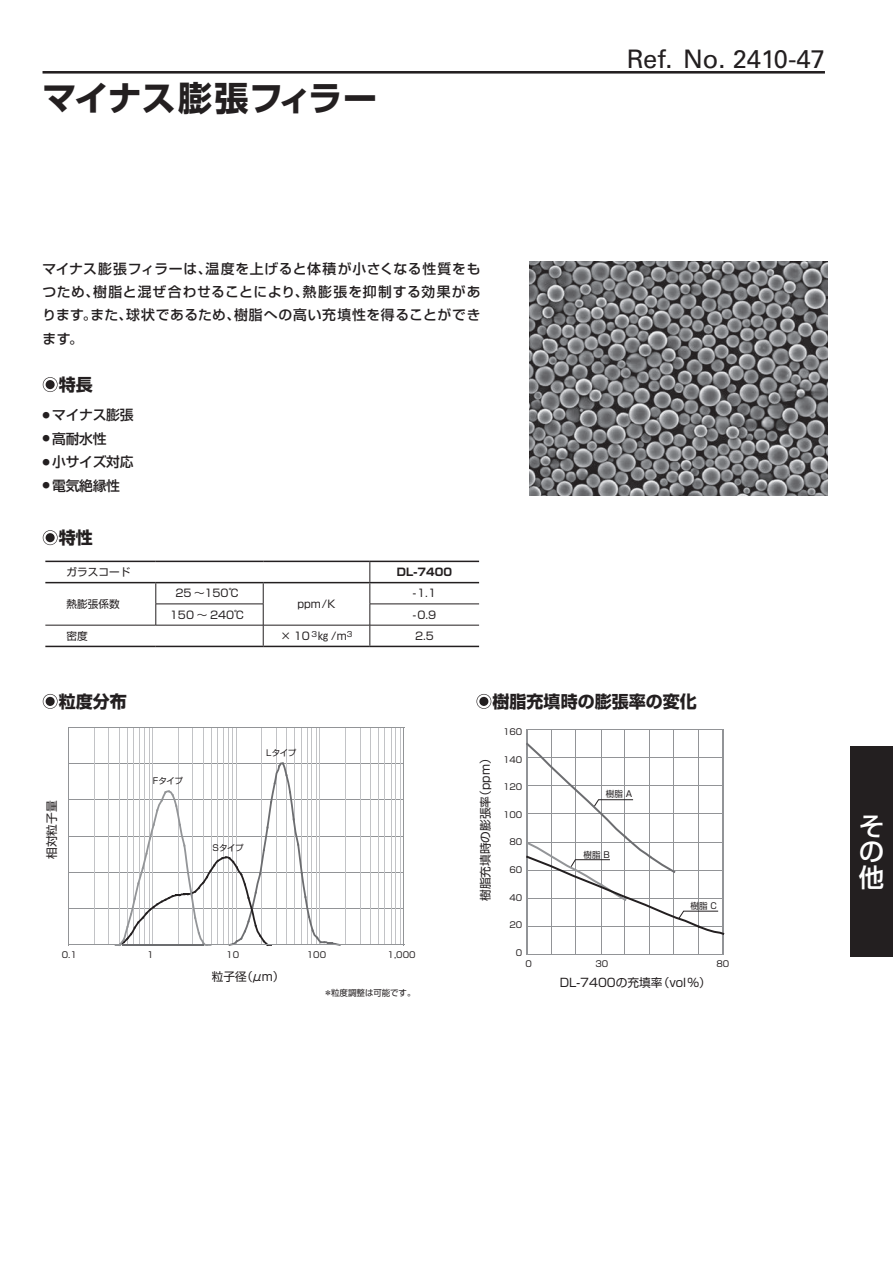
<style>
.page{position:relative;width:893px;height:1263px;background:#fff}
.page>*{position:absolute;margin:0;border:0;box-sizing:border-box;transform-origin:0 0}
.t1{font:700 34.05px "Shin Go Pro";letter-spacing:.01em;color:#231f20}
.t2{font:25.5px "Univers LT Std";color:#231f20}
.t3{font:500 25.5px/25.5px "Shin Go Pro";color:#fff;text-align:justify}
.t4{font:700 16.95px "Shin Go Pro";color:#231f20}
.t5{font:500 13.8px/23.4px "Shin Go Pro";letter-spacing:.035em;color:#231f20;text-align:justify}
.t6{font:11.7px "Shin Go Pro";color:#231f20}
.t7{font:10.65px "Shin Go Pro";color:#231f20}
.t8{font:700 10.65px "Shin Go Pro";color:#231f20}
.t9{font:8.55px "Shin Go Pro";color:#231f20}
</style>
<div class="page">
<div style="left:850px;top:746px;width:43px;height:211px;background:#231f20"></div>
<hr style="left:43px;top:71px;width:782px;height:3px;background:#231f20">
<img style="left:529px;top:261px;width:298px;height:234px">
<svg style="left:43px;top:377px;width:15px;height:15px"></svg>
<hr style="left:156px;top:604px;width:107px;height:1px;background:#231f20">
<hr style="left:370px;top:604px;width:109px;height:1px;background:#231f20">
<hr style="left:45px;top:625px;width:111px;height:1px;background:#231f20">
<hr style="left:156px;top:625px;width:107px;height:1px;background:#231f20">
<hr style="left:263px;top:625px;width:107px;height:1px;background:#231f20">
<svg style="left:263px;top:583px;width:1px;height:63px"></svg>
<hr style="left:370px;top:625px;width:109px;height:1px;background:#231f20">
<hr style="left:45px;top:561px;width:111px;height:1px;background:#231f20">
<hr style="left:156px;top:561px;width:107px;height:1px;background:#231f20">
<hr style="left:263px;top:561px;width:107px;height:1px;background:#231f20">
<hr style="left:370px;top:561px;width:109px;height:1px;background:#231f20">
<hr style="left:45px;top:646px;width:111px;height:1px;background:#231f20">
<hr style="left:156px;top:646px;width:107px;height:1px;background:#231f20">
<hr style="left:263px;top:646px;width:107px;height:1px;background:#231f20">
<hr style="left:370px;top:646px;width:109px;height:1px;background:#231f20">
<svg style="left:156px;top:583px;width:1px;height:42px"></svg>
<svg style="left:370px;top:562px;width:1px;height:84px"></svg>
<hr style="left:45px;top:582px;width:111px;height:1px;background:#231f20">
<hr style="left:156px;top:582px;width:107px;height:1px;background:#231f20">
<hr style="left:263px;top:582px;width:107px;height:1px;background:#231f20">
<hr style="left:370px;top:582px;width:109px;height:1px;background:#231f20">
<svg style="left:43px;top:530px;width:15px;height:15px"></svg>
<svg style="left:43px;top:694px;width:15px;height:15px"></svg>
<svg style="left:476px;top:694px;width:15px;height:15px"></svg>
<hr style="left:69px;top:727px;width:1px;height:218px;background:#c2c3c6">
<hr style="left:94px;top:727px;width:1px;height:218px;background:#c2c3c6">
<hr style="left:108px;top:727px;width:1px;height:218px;background:#c2c3c6">
<hr style="left:119px;top:727px;width:1px;height:218px;background:#c2c3c6">
<hr style="left:127px;top:727px;width:1px;height:218px;background:#c2c3c6">
<hr style="left:134px;top:727px;width:1px;height:218px;background:#c2c3c6">
<hr style="left:139px;top:727px;width:1px;height:218px;background:#c2c3c6">
<hr style="left:144px;top:727px;width:1px;height:218px;background:#c2c3c6">
<hr style="left:149px;top:727px;width:1px;height:218px;background:#c2c3c6">
<hr style="left:153px;top:727px;width:1px;height:218px;background:#c2c3c6">
<hr style="left:178px;top:727px;width:1px;height:218px;background:#c2c3c6">
<hr style="left:192px;top:727px;width:1px;height:218px;background:#c2c3c6">
<hr style="left:203px;top:727px;width:1px;height:218px;background:#c2c3c6">
<hr style="left:211px;top:727px;width:1px;height:218px;background:#c2c3c6">
<hr style="left:218px;top:727px;width:1px;height:218px;background:#c2c3c6">
<hr style="left:223px;top:727px;width:1px;height:218px;background:#c2c3c6">
<hr style="left:228px;top:727px;width:1px;height:218px;background:#c2c3c6">
<hr style="left:232px;top:727px;width:1px;height:218px;background:#c2c3c6">
<hr style="left:237px;top:727px;width:1px;height:218px;background:#c2c3c6">
<hr style="left:261px;top:727px;width:1px;height:218px;background:#c2c3c6">
<hr style="left:276px;top:727px;width:1px;height:218px;background:#c2c3c6">
<hr style="left:286px;top:727px;width:1px;height:218px;background:#c2c3c6">
<hr style="left:294px;top:727px;width:1px;height:218px;background:#c2c3c6">
<hr style="left:302px;top:727px;width:1px;height:218px;background:#c2c3c6">
<hr style="left:307px;top:727px;width:1px;height:218px;background:#c2c3c6">
<hr style="left:312px;top:727px;width:1px;height:218px;background:#c2c3c6">
<hr style="left:316px;top:727px;width:1px;height:218px;background:#c2c3c6">
<hr style="left:320px;top:727px;width:1px;height:218px;background:#c2c3c6">
<hr style="left:345px;top:727px;width:1px;height:218px;background:#c2c3c6">
<hr style="left:360px;top:727px;width:1px;height:218px;background:#c2c3c6">
<hr style="left:370px;top:727px;width:1px;height:218px;background:#c2c3c6">
<hr style="left:378px;top:727px;width:1px;height:218px;background:#c2c3c6">
<hr style="left:385px;top:727px;width:1px;height:218px;background:#c2c3c6">
<hr style="left:391px;top:727px;width:1px;height:218px;background:#c2c3c6">
<hr style="left:396px;top:727px;width:1px;height:218px;background:#c2c3c6">
<hr style="left:400px;top:727px;width:1px;height:218px;background:#c2c3c6">
<hr style="left:404px;top:727px;width:1px;height:218px;background:#c2c3c6">
<hr style="left:68px;top:727px;width:336px;height:1px;background:#929497">
<hr style="left:403px;top:727px;width:1px;height:218px;background:#929497">
<hr style="left:68px;top:727px;width:1px;height:218px;background:#929497">
<hr style="left:551px;top:730px;width:1px;height:225px;background:#929497">
<hr style="left:576px;top:730px;width:1px;height:225px;background:#929497">
<hr style="left:625px;top:730px;width:1px;height:225px;background:#929497">
<hr style="left:649px;top:730px;width:1px;height:225px;background:#929497">
<hr style="left:674px;top:730px;width:1px;height:225px;background:#929497">
<hr style="left:698px;top:730px;width:1px;height:225px;background:#929497">
<hr style="left:601px;top:730px;width:1px;height:225px;background:#929497">
<hr style="left:527px;top:729px;width:197px;height:1px;background:#929497">
<hr style="left:723px;top:729px;width:1px;height:226px;background:#929497">
<hr style="left:527px;top:954px;width:197px;height:1px;background:#929497">
<hr style="left:527px;top:729px;width:1px;height:226px;background:#929497">
<svg style="left:69px;top:762px;width:336px;height:184px"></svg>
<svg style="left:526px;top:742px;width:198px;height:193px"></svg>
<h1 class="t1" style="left:43px;top:71px;width:336px">マイナス膨張フィラー</h1>
<h2 class="t2" style="left:627px;top:44px;width:200px">Ref. No. 2410-47</h2>
<p class="t5" style="left:43px;top:255px;width:439px">マイナス膨張フィラーは、温度を上げると体積が小さくなる性質をもつため、樹脂と混ぜ合わせることにより、熱膨張を抑制する効果があります。また、球状であるため、樹脂への高い充填性を得ることができます。</p>
<p class="t4" style="left:59px;top:371px;width:36px">特長</p>
<p class="t5" style="left:43px;top:402px;width:93px"><sup>●</sup> マイナス膨張</p>
<p class="t5" style="left:43px;top:425px;width:66px"><sup>●</sup> 高耐水性</p>
<p class="t5" style="left:43px;top:449px;width:93px"><sup>●</sup> 小サイズ対応</p>
<p class="t5" style="left:43px;top:472px;width:79px"><sup>●</sup> 電気絶縁性</p>
<p class="t4" style="left:59px;top:524px;width:36px">特性</p>
<p class="t7" style="left:67px;top:563px;width:65px">ガラスコード</p>
<p class="t8" style="left:397px;top:563px;width:57px">DL-7400</p>
<p class="t7" style="left:67px;top:595px;width:55px">熱膨張係数</p>
<p class="t7" style="left:175px;top:584px;width:65px">25 ～150℃</p>
<p class="t7" style="left:413px;top:584px;width:25px">-1.1</p>
<p class="t7" style="left:297px;top:595px;width:40px">ppm/K</p>
<p class="t7" style="left:170px;top:606px;width:76px">150 ～ 240℃</p>
<p class="t7" style="left:413px;top:606px;width:25px">-0.9</p>
<p class="t7" style="left:67px;top:627px;width:23px">密度</p>
<p class="t7" style="left:281px;top:627px;width:73px">× 10<sup>3</sup>㎏ /m<sup>3</sup></p>
<p class="t7" style="left:415px;top:627px;width:20px">2.5</p>
<p class="t4" style="left:59px;top:688px;width:70px">粒度分布</p>
<p class="t4" style="left:493px;top:688px;width:206px">樹脂充填時の膨張率の変化</p>
<p class="t6" style="left:42px;top:859px;width:60px;rotate:-90deg">相対粒子量</p>
<p class="t9" style="left:153px;top:774px;width:32px">Fタイプ</p>
<p class="t9" style="left:266px;top:746px;width:32px">Lタイプ</p>
<p class="t9" style="left:212px;top:841px;width:33px">Sタイプ</p>
<p class="t9" style="left:62px;top:947px;width:17px">0.1</p>
<p class="t9" style="left:147px;top:947px;width:8px">1</p>
<p class="t9" style="left:226px;top:947px;width:14px">10</p>
<p class="t9" style="left:307px;top:947px;width:21px">100</p>
<p class="t9" style="left:388px;top:947px;width:30px">1,000</p>
<p class="t6" style="left:212px;top:967px;width:74px">粒子径（μm）</p>
<p class="t9" style="left:324px;top:986px;width:93px">＊粒度調整は可能です。</p>
<p class="t6" style="left:476px;top:901px;width:150px;rotate:-90deg">樹脂充填時の膨張率（ppm）</p>
<p class="t9" style="left:503px;top:725px;width:21px">160</p>
<p class="t9" style="left:503px;top:752px;width:21px">140</p>
<p class="t9" style="left:503px;top:780px;width:21px">120</p>
<p class="t9" style="left:503px;top:807px;width:21px">100</p>
<p class="t9" style="left:509px;top:835px;width:14px">80</p>
<p class="t9" style="left:509px;top:863px;width:14px">60</p>
<p class="t9" style="left:509px;top:890px;width:14px">40</p>
<p class="t9" style="left:509px;top:918px;width:14px">20</p>
<p class="t9" style="left:516px;top:946px;width:8px">0</p>
<p class="t9" style="left:606px;top:786px;width:28px">樹脂 A</p>
<p class="t9" style="left:584px;top:847px;width:28px">樹脂 B</p>
<p class="t9" style="left:691px;top:898px;width:28px">樹脂 C</p>
<p class="t9" style="left:526px;top:957px;width:8px">0</p>
<p class="t9" style="left:595px;top:957px;width:14px">30</p>
<p class="t9" style="left:716px;top:957px;width:14px">80</p>
<p class="t6" style="left:560px;top:973px;width:153px">DL-7400の充填率（vol%）</p>
<h2 class="t3" style="left:859px;top:810px;width:26px">その他</h2>
</div>
